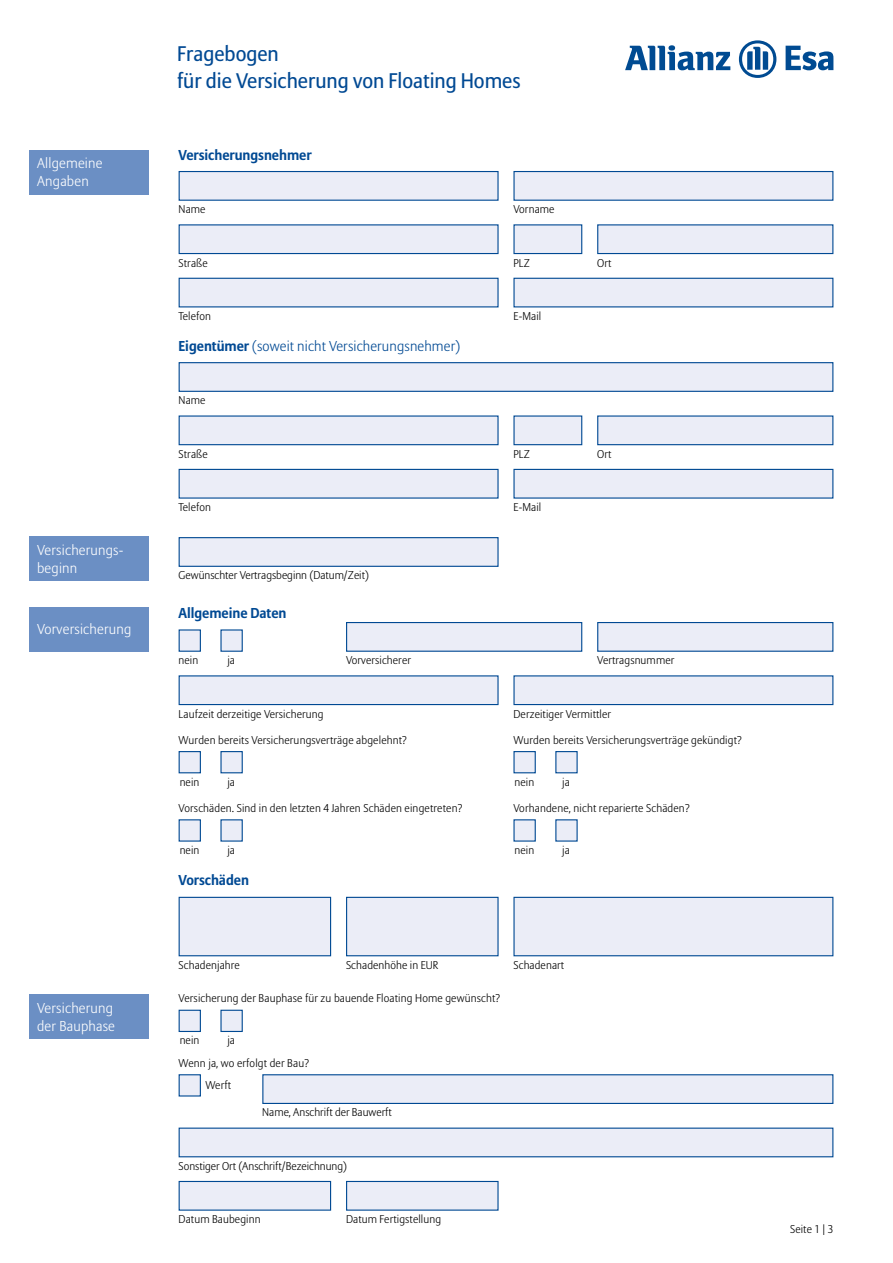
<style>
.page{position:relative;width:893px;height:1263px;background:#fff}
.page>*{position:absolute;margin:0;border:0;box-sizing:border-box;transform-origin:0 0}
.t1{font:21px/27px "Allianz Sans";color:#004993}
.t2{font:300 14.25px/18px "Allianz Sans";letter-spacing:.015em;color:#fff}
.t3{font:700 14.25px "Allianz Sans";letter-spacing:-.005em;color:#004993}
.t4{font:300 14.25px "Allianz Sans";letter-spacing:.01em;color:#004993}
.t5{font:300 11.25px "Allianz Sans";letter-spacing:.01em;color:#000}
.s1{font-weight:700}
</style>
<div class="page">
<div style="left:179px;top:171px;width:320px;height:30px;background:#ebedf7;border:1px solid #004993"></div>
<div style="left:513px;top:171px;width:320px;height:30px;background:#ebedf7;border:1px solid #004993"></div>
<div style="left:179px;top:224px;width:320px;height:30px;background:#ebedf7;border:1px solid #004993"></div>
<div style="left:513px;top:224px;width:69px;height:30px;background:#ebedf7;border:1px solid #004993"></div>
<div style="left:597px;top:224px;width:236px;height:30px;background:#ebedf7;border:1px solid #004993"></div>
<div style="left:179px;top:278px;width:320px;height:29px;background:#ebedf7;border:1px solid #004993"></div>
<div style="left:513px;top:278px;width:320px;height:29px;background:#ebedf7;border:1px solid #004993"></div>
<div style="left:179px;top:362px;width:654px;height:30px;background:#ebedf7;border:1px solid #004993"></div>
<div style="left:179px;top:415px;width:320px;height:30px;background:#ebedf7;border:1px solid #004993"></div>
<div style="left:513px;top:415px;width:69px;height:30px;background:#ebedf7;border:1px solid #004993"></div>
<div style="left:597px;top:415px;width:236px;height:30px;background:#ebedf7;border:1px solid #004993"></div>
<div style="left:179px;top:469px;width:320px;height:30px;background:#ebedf7;border:1px solid #004993"></div>
<div style="left:513px;top:469px;width:320px;height:30px;background:#ebedf7;border:1px solid #004993"></div>
<div style="left:179px;top:537px;width:320px;height:30px;background:#ebedf7;border:1px solid #004993"></div>
<div style="left:179px;top:629px;width:22px;height:23px;background:#ebedf7;border:1px solid #004993"></div>
<div style="left:220px;top:629px;width:23px;height:23px;background:#ebedf7;border:1px solid #004993"></div>
<div style="left:346px;top:622px;width:236px;height:30px;background:#ebedf7;border:1px solid #004993"></div>
<div style="left:597px;top:622px;width:236px;height:30px;background:#ebedf7;border:1px solid #004993"></div>
<div style="left:179px;top:675px;width:320px;height:30px;background:#ebedf7;border:1px solid #004993"></div>
<div style="left:513px;top:675px;width:320px;height:30px;background:#ebedf7;border:1px solid #004993"></div>
<div style="left:179px;top:751px;width:22px;height:22px;background:#ebedf7;border:1px solid #004993"></div>
<div style="left:220px;top:751px;width:23px;height:22px;background:#ebedf7;border:1px solid #004993"></div>
<div style="left:513px;top:751px;width:23px;height:22px;background:#ebedf7;border:1px solid #004993"></div>
<div style="left:555px;top:751px;width:23px;height:22px;background:#ebedf7;border:1px solid #004993"></div>
<div style="left:179px;top:819px;width:22px;height:23px;background:#ebedf7"></div>
<svg style="left:220px;top:819px;width:23px;height:23px"></svg>
<svg style="left:513px;top:819px;width:23px;height:23px"></svg>
<svg style="left:555px;top:819px;width:23px;height:23px"></svg>
<div style="left:179px;top:897px;width:152px;height:59px;background:#ebedf7;border:1px solid #004993"></div>
<div style="left:346px;top:897px;width:153px;height:59px;background:#ebedf7;border:1px solid #004993"></div>
<div style="left:513px;top:897px;width:320px;height:59px;background:#ebedf7;border:1px solid #004993"></div>
<div style="left:179px;top:1010px;width:22px;height:22px;background:#ebedf7;border:1px solid #004993"></div>
<div style="left:220px;top:1010px;width:23px;height:22px;background:#ebedf7;border:1px solid #004993"></div>
<div style="left:179px;top:1074px;width:22px;height:22px;background:#ebedf7;border:1px solid #004993"></div>
<div style="left:262px;top:1074px;width:571px;height:30px;background:#ebedf7;border:1px solid #004993"></div>
<div style="left:179px;top:1127px;width:654px;height:30px;background:#ebedf7;border:1px solid #004993"></div>
<div style="left:179px;top:1181px;width:152px;height:30px;background:#ebedf7;border:1px solid #004993"></div>
<div style="left:346px;top:1181px;width:153px;height:30px;background:#ebedf7;border:1px solid #004993"></div>
<div style="left:30px;top:150px;width:119px;height:44px;background:#6b8fc4"></div>
<div style="left:30px;top:537px;width:119px;height:44px;background:#6b8fc4"></div>
<div style="left:30px;top:607px;width:119px;height:44px;background:#6b8fc4"></div>
<div style="left:30px;top:994px;width:119px;height:45px;background:#6b8fc4"></div>
<svg style="left:625px;top:45px;width:105px;height:25px"></svg>
<svg style="left:739px;top:40px;width:37px;height:38px"></svg>
<svg style="left:786px;top:46px;width:47px;height:24px"></svg>
<p class="t2" style="left:37px;top:154px;width:67px">Allgemeine<br>Angaben</p>
<p class="t2" style="left:37px;top:540px;width:87px">Versicherungs&shy;beginn</p>
<p class="t2" style="left:37px;top:620px;width:96px">Vorversicherung</p>
<p class="t2" style="left:37px;top:998px;width:79px">Versicherung der Bauphase</p>
<h1 class="t1" style="left:177px;top:40px;width:345px">Fragebogen<br>für die Versicherung von Floating Homes</h1>
<p class="t3" style="left:179px;top:146px;width:135px">Versicherungsnehmer</p>
<p class="t5" style="left:179px;top:202px;width:28px">Name</p>
<p class="t5" style="left:513px;top:202px;width:43px">Vorname</p>
<p class="t5" style="left:179px;top:256px;width:31px">Straße</p>
<p class="t5" style="left:513px;top:256px;width:18px">PLZ</p>
<p class="t5" style="left:597px;top:256px;width:16px">Ort</p>
<p class="t5" style="left:179px;top:309px;width:34px">Telefon</p>
<p class="t5" style="left:513px;top:309px;width:29px">E-Mail</p>
<p class="t4" style="left:179px;top:337px;width:283px"><span class="s1">Eigentümer</span> (soweit nicht Versicherungsnehmer)</p>
<p class="t5" style="left:179px;top:394px;width:28px">Name</p>
<p class="t5" style="left:179px;top:447px;width:31px">Straße</p>
<p class="t5" style="left:513px;top:447px;width:18px">PLZ</p>
<p class="t5" style="left:597px;top:447px;width:16px">Ort</p>
<p class="t5" style="left:179px;top:500px;width:34px">Telefon</p>
<p class="t5" style="left:513px;top:500px;width:29px">E-Mail</p>
<p class="t5" style="left:179px;top:568px;width:192px">Gewünschter Vertragsbeginn (Datum/Zeit)</p>
<p class="t3" style="left:179px;top:604px;width:109px">Allgemeine Daten</p>
<p class="t5" style="left:179px;top:653px;width:21px">nein</p>
<p class="t5" style="left:227px;top:653px;width:9px">ja</p>
<p class="t5" style="left:346px;top:653px;width:66px">Vorversicherer</p>
<p class="t5" style="left:597px;top:653px;width:79px">Vertragsnummer</p>
<p class="t5" style="left:179px;top:707px;width:146px">Laufzeit derzeitige Versicherung</p>
<p class="t5" style="left:513px;top:707px;width:99px">Derzeitiger Vermittler</p>
<p class="t5" style="left:179px;top:733px;width:230px">Wurden bereits Versicherungsverträge abgelehnt?</p>
<p class="t5" style="left:513px;top:733px;width:230px">Wurden bereits Versicherungsverträge gekündigt?</p>
<p class="t5" style="left:180px;top:775px;width:21px">nein</p>
<p class="t5" style="left:227px;top:775px;width:9px">ja</p>
<p class="t5" style="left:515px;top:775px;width:21px">nein</p>
<p class="t5" style="left:562px;top:775px;width:9px">ja</p>
<p class="t5" style="left:179px;top:801px;width:285px">Vorschäden. Sind in den letzten 4 Jahren Schäden eingetreten?</p>
<p class="t5" style="left:513px;top:801px;width:178px">Vorhandene, nicht reparierte Schäden?</p>
<p class="t5" style="left:180px;top:843px;width:21px">nein</p>
<p class="t5" style="left:227px;top:843px;width:9px">ja</p>
<p class="t5" style="left:515px;top:843px;width:21px">nein</p>
<p class="t5" style="left:562px;top:843px;width:9px">ja</p>
<p class="t3" style="left:179px;top:871px;width:72px">Vorschäden</p>
<p class="t5" style="left:179px;top:958px;width:63px">Schadenjahre</p>
<p class="t5" style="left:346px;top:958px;width:94px">Schadenhöhe in EUR</p>
<p class="t5" style="left:513px;top:958px;width:52px">Schadenart</p>
<p class="t5" style="left:179px;top:991px;width:323px">Versicherung der Bauphase für zu bauende Floating Home gewünscht?</p>
<p class="t5" style="left:180px;top:1034px;width:21px">nein</p>
<p class="t5" style="left:227px;top:1034px;width:9px">ja</p>
<p class="t5" style="left:179px;top:1056px;width:132px">Wenn ja, wo erfolgt der Bau?</p>
<p class="t5" style="left:205px;top:1078px;width:27px">Werft</p>
<p class="t5" style="left:262px;top:1106px;width:131px">Name, Anschrift der Bauwerft</p>
<p class="t5" style="left:179px;top:1159px;width:170px">Sonstiger Ort (Anschrift/Bezeichnung)</p>
<p class="t5" style="left:179px;top:1212px;width:83px">Datum Baubeginn</p>
<p class="t5" style="left:346px;top:1212px;width:97px">Datum Fertigstellung</p>
<p class="t5" style="left:790px;top:1222px;width:45px">Seite 1 | 3</p>
</div>
